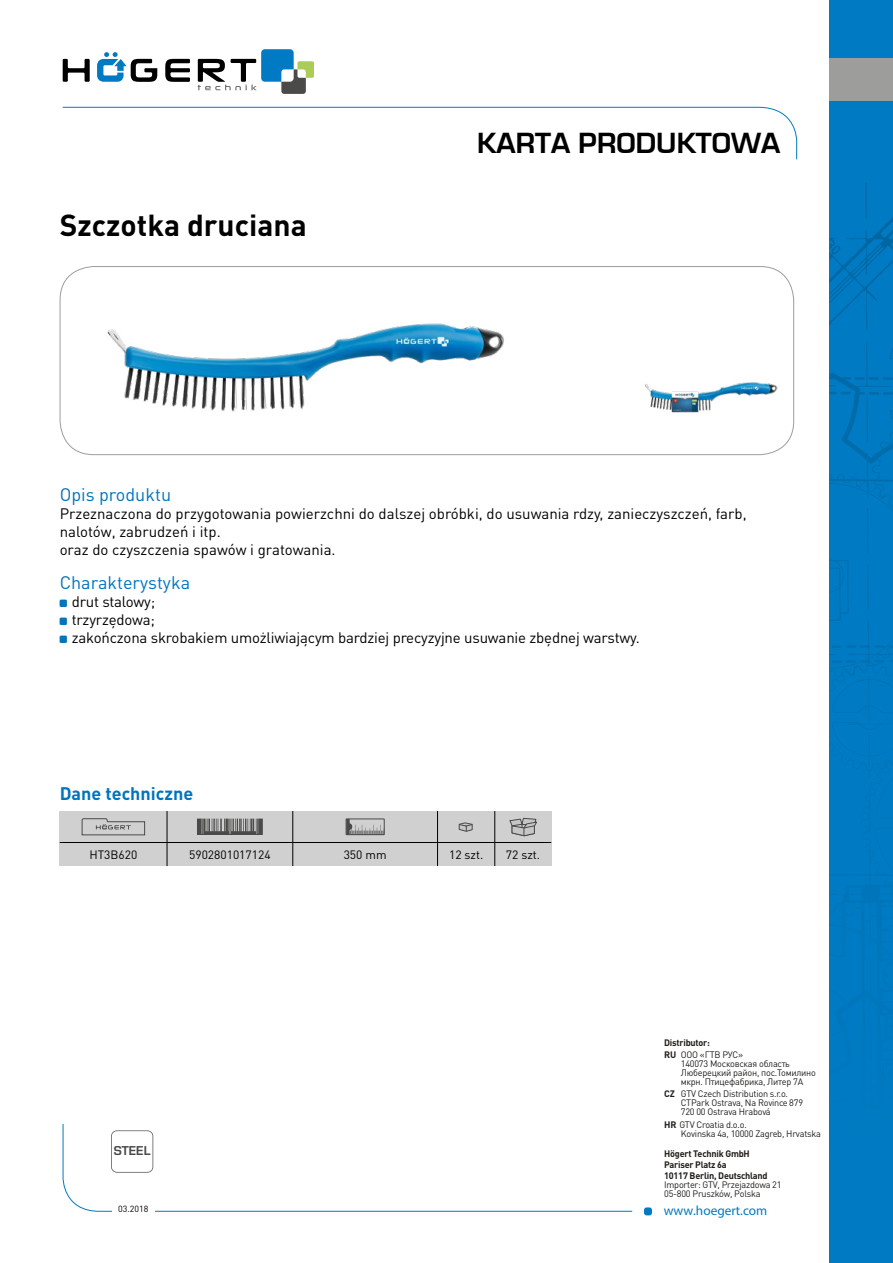
<style>
.page{position:relative;width:893px;height:1263px;background:#fff}
.page>*{position:absolute;margin:0;border:0;box-sizing:border-box;transform-origin:0 0}
.t1{font:700 30px "DIN Pro";color:#000}
.t2{font:700 27px "Euromode";color:#000}
.t3{font:18px "DIN Pro";color:#0074bc}
.t4{font:700 18px "DIN Pro";color:#0074bc}
.t5{font:15px/18px "DIN Pro";color:#000}
.t6{font:13.35px "Myriad Pro";color:#007ac2}
.t7{font:12px "DIN Pro";color:#000}
.t8{font:700 11.85px "Euromode";color:#4a4a49}
.t9{font:9.3px/9.1px "DIN Pro";letter-spacing:-.025em;color:#201d1a}
.t10{font:700 9.3px/11.1px "DIN Pro";letter-spacing:-.025em;color:#201d1a}
.t11{font:8.85px "DIN Pro";color:#000}
.s1{font-weight:400}
.s2{font-weight:700}
</style>
<div class="page">
<svg style="left:63px;top:59px;width:27px;height:23px"></svg>
<svg style="left:165px;top:59px;width:25px;height:23px"></svg>
<svg style="left:97px;top:52px;width:60px;height:30px"></svg>
<svg style="left:198px;top:49px;width:116px;height:45px"></svg>
<div style="left:644px;top:1207px;width:8px;height:8px;background:#007ac2;border-radius:3px"></div>
<div style="left:829px;top:0;width:64px;height:1263px;background:#007ac2"></div>
<img style="left:865px;top:183px;width:2px;height:34px">
<img style="left:865px;top:217px;width:28px;height:15px">
<img style="left:867px;top:464px;width:2px;height:181px">
<svg style="left:829px;top:232px;width:64px;height:187px"></svg>
<img style="left:829px;top:373px;width:47px;height:91px">
<img style="left:830px;top:474px;width:62px;height:32px">
<img style="left:830px;top:666px;width:16px;height:13px">
<img style="left:832px;top:681px;width:51px;height:32px">
<img style="left:872px;top:432px;width:21px;height:53px">
<img style="left:869px;top:761px;width:22px;height:66px">
<img style="left:876px;top:777px;width:15px;height:41px">
<img style="left:830px;top:479px;width:63px;height:2px">
<img style="left:846px;top:660px;width:47px;height:33px">
<img style="left:846px;top:645px;width:47px;height:3px">
<div style="left:829px;top:59px;width:64px;height:42px;background:#9d9d9c"></div>
<div style="left:60px;top:266px;width:734px;height:189px;border:1px solid #9d9d9c;border-radius:34px"></div>
<svg style="left:111px;top:1130px;width:42px;height:42px"></svg>
<svg style="left:60px;top:811px;width:491px;height:55px;background:#c3c3c3"></svg>
<img style="left:107px;top:323px;width:397px;height:89px">
<img style="left:645px;top:382px;width:133px;height:31px">
<h1 class="t1" style="left:60px;top:205px;width:248px">Szczotka druciana</h1>
<h2 class="t2" style="left:477px;top:126px;width:305px">KARTA PRODUKTOWA</h2>
<p class="t3" style="left:60px;top:482px;width:113px">Opis produktu</p>
<p class="t5" style="left:60px;top:504px;width:688px">Przeznaczona do przygotowania powierzchni do dalszej obróbki, do usuwania rdzy, zanieczyszczeń, farb, nalotów, zabrudzeń i itp.<br>oraz do czyszczenia spawów i gratowania.</p>
<p class="t3" style="left:60px;top:570px;width:132px">Charakterystyka</p>
<p class="t5" style="left:72px;top:592px;width:569px">drut stalowy;<br>trzyrzędowa;<br>zakończona skrobakiem umożliwiającym bardziej precyzyjne usuwanie zbędnej warstwy.</p>
<p class="t4" style="left:60px;top:782px;width:135px">Dane techniczne</p>
<p class="t7" style="left:89px;top:846px;width:49px">HT3B620</p>
<p class="t7" style="left:189px;top:846px;width:83px">5902801017124</p>
<p class="t7" style="left:344px;top:846px;width:44px">350 mm</p>
<p class="t7" style="left:449px;top:846px;width:36px">12 szt.</p>
<p class="t7" style="left:506px;top:846px;width:36px">72 szt.</p>
<p class="t8" style="left:114px;top:1143px;width:38px">STEEL</p>
<p class="t10" style="left:664px;top:1036px;width:81px;line-height:12.1px">Distributor:<br>RU <span class="s1">ООО «ГТВ РУС»</span></p>
<p class="t9" style="left:681px;top:1058px;width:137px">140073 Московская область<br>Люберецкий район, пос.Томилино мкрн. Птицефабрика, Литер 7А</p>
<p class="t9" style="left:681px;top:1089px;width:124px;text-indent:-17px"><span class="s2">CZ</span> GTV Czech Distribution s.r.o.<br>CTPark Ostrava, Na Rovince 879<br>720 00 Ostrava Hrabová</p>
<p class="t9" style="left:681px;top:1119px;width:142px;text-indent:-17px"><span class="s2">HR</span> GTV Croatia d.o.o.<br>Kovinska 4a, 10000 Zagreb, Hrvatska</p>
<p class="t10" style="left:664px;top:1147px;width:105px">Högert Technik GmbH<br>Pariser Platz 6a<br>10117 Berlin, Deutschland</p>
<p class="t9" style="left:664px;top:1180px;width:119px">Importer: GTV, Przejazdowa 21<br>05-800 Pruszków, Polska</p>
<p class="t11" style="left:118px;top:1202px;width:32px">03.2018</p>
<p class="t6" style="left:664px;top:1203px;width:105px">www.hoegert.com</p>
</div>
